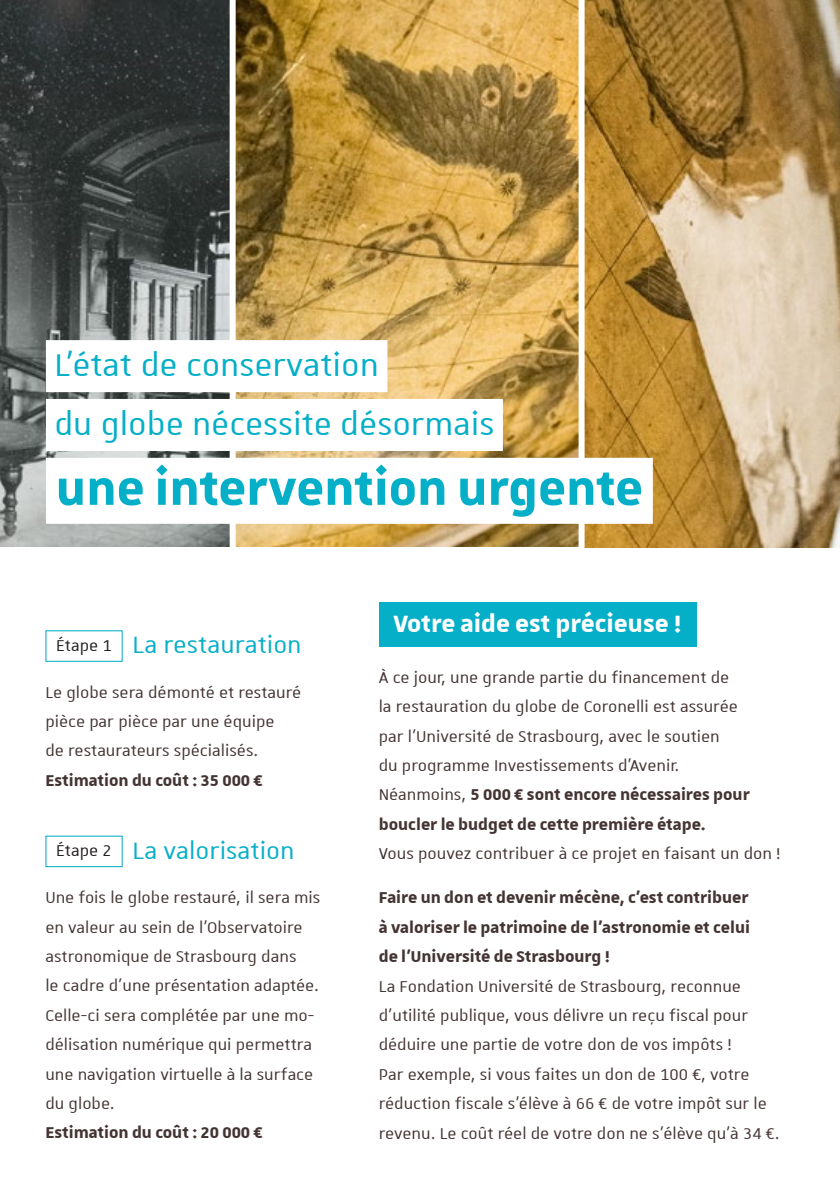
<style>
.page{position:relative;width:840px;height:1191px;background:#fff}
.page>*{position:absolute;margin:0;border:0;box-sizing:border-box;transform-origin:0 0}
.t1{font:700 63px "Unistra A";color:#06afc8}
.t2{font:42px/58.8px "Unistra A";color:#06afc8}
.t3{font:31.6px "Unistra A";color:#06afc8}
.t4{font:700 31.6px "Unistra A";color:#fff}
.t5{font:21px/29.4px "Unistra A";color:#433433}
.t6{font:700 21px/29.4px "Unistra A";color:#433433;text-align:justify}
.s1{font-size:21px;color:#231f20}
.s2{font-weight:700}
</style>
<div class="page">
<img style="left:0;top:0;width:226px;height:547px">
<div style="left:45px;top:630px;width:78px;height:32px;border:1px solid #06afc8"></div>
<img style="left:587px;top:0;width:252px;height:548px">
<svg style="left:226px;top:0;width:361px;height:548px;background:#bd9851"></svg>
<div style="left:45px;top:835px;width:78px;height:32px;border:1px solid #06afc8"></div>
<div style="left:46px;top:340px;width:341px;height:52px;background:#fff"></div>
<div style="left:46px;top:399px;width:456px;height:52px;background:#fff"></div>
<div style="left:46px;top:458px;width:606px;height:66px;background:#fff"></div>
<div style="left:378px;top:602px;width:317px;height:45px;background:#06afc8"></div>
<h2 class="t2" style="left:54px;top:334px;width:441px">L’état de conservation<br>du globe nécessite désormais</h2>
<h1 class="t1" style="left:56px;top:453px;width:588px">une intervention urgente</h1>
<h3 class="t3" style="left:56px;top:628px;width:247px"><span class="s1">Étape 1</span> La restauration</h3>
<p class="t5" style="left:45px;top:677px;width:257px">Le globe sera démonté et restauré pièce par pièce par une équipe<br>de restaurateurs spécialisés.</p>
<p class="t6" style="left:45px;top:765px;width:219px">Estimation du coût : 35 000 €</p>
<h3 class="t3" style="left:56px;top:833px;width:239px"><span class="s1">Étape 2</span> La valorisation</h3>
<p class="t5" style="left:45px;top:882px;width:276px">Une fois le globe restauré, il sera mis en valeur au sein de l’Observatoire astronomique de Strasbourg dans<br>le cadre d’une présentation adaptée.<br>Celle-ci sera complétée par une mo&shy;délisation numérique qui permettra une navigation virtuelle à la surface du globe.</p>
<p class="t6" style="left:45px;top:1117px;width:219px">Estimation du coût : 20 000 €</p>
<h3 class="t4" style="left:393px;top:606px;width:289px">Votre aide est précieuse !</h3>
<p class="t5" style="left:378px;top:662px;width:372px">À ce jour, une grande partie du financement de<br>la restauration du globe de Coronelli est assurée par l’Université de Strasbourg, avec le soutien<br>du programme Investissements d’Avenir.<br>Néanmoins, <span class="s2">5 000 € sont encore nécessaires pour boucler le budget de cette première étape.</span></p>
<p class="t5" style="left:378px;top:838px;width:403px">Vous pouvez contribuer à ce projet en faisant un don !</p>
<p class="t6" style="left:378px;top:882px;width:372px">Faire un don et devenir mécène, c’est contribuer à valoriser le patrimoine de l’astronomie et celui de l’Université de Strasbourg !</p>
<p class="t5" style="left:378px;top:970px;width:402px">La Fondation Université de Strasbourg, reconnue d’utilité publique, vous délivre un reçu fiscal pour déduire une partie de votre don de vos impôts !<br>Par exemple, si vous faites un don de 100 €, votre réduction fiscale s’élève à 66 € de votre impôt sur le revenu. Le coût réel de votre don ne s’élève qu’à 34 €.</p>
</div>
